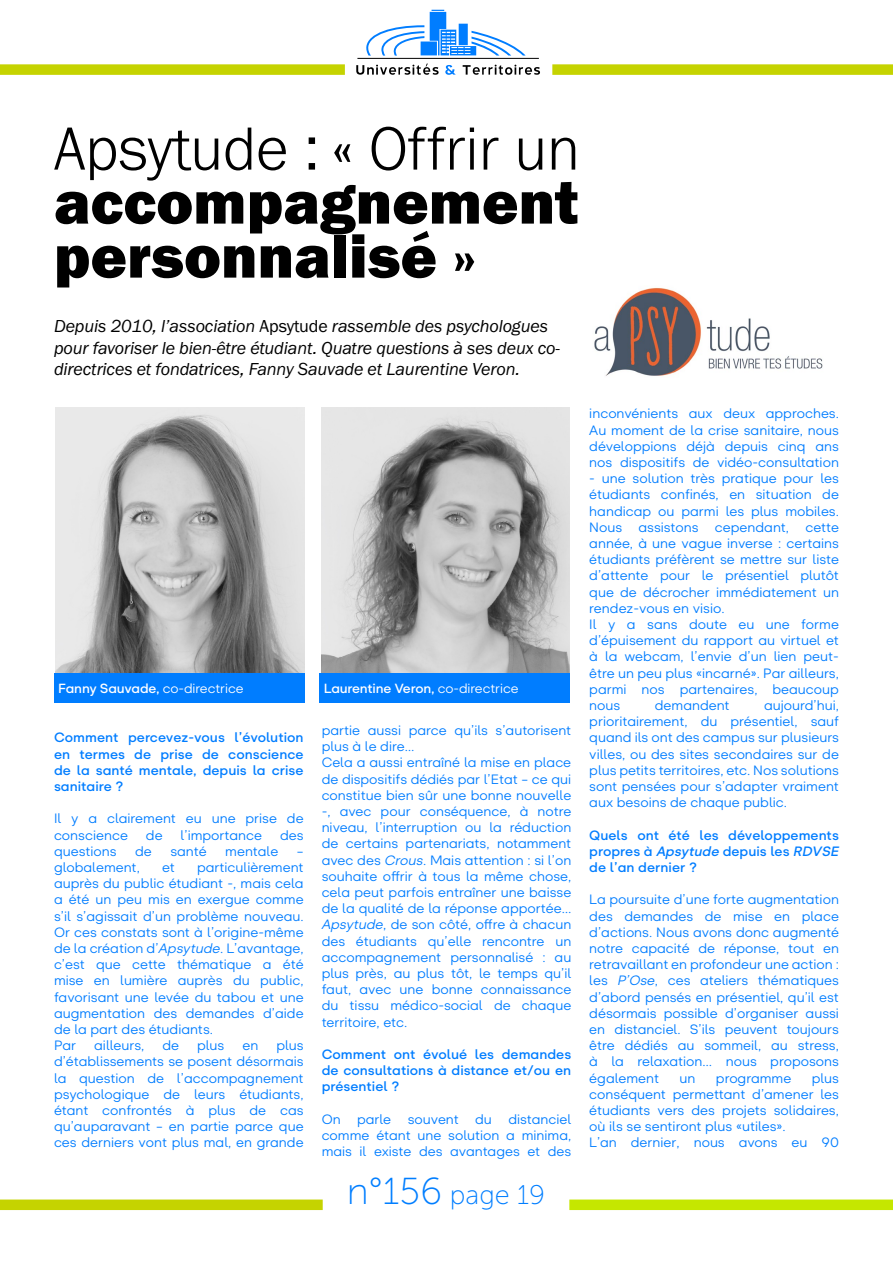
<style>
.page{position:relative;width:893px;height:1263px;background:#fff}
.page>*{position:absolute;margin:0;border:0;box-sizing:border-box;transform-origin:0 0}
.t1{font:63px/54px "Franklin Gothic URW Hea";color:#000}
.t2{font:300 63px "Franklin Gothic URW";color:#000}
.t3{font:27px "Museo Sans 100";color:#007eff}
.t4{font:18px/21.6px "Franklin Gothic URW Boo Ita";letter-spacing:-.005em;color:#000}
.t5{font:13.5px/16.2px "Glence";color:#007dff}
.t6{font:700 13.5px/16.2px "Glence";color:#007dff;text-align:justify}
.t7{font:700 13.2px "Glence";letter-spacing:-.015em;color:#fff}
.s1{font-family:"Franklin Gothic URW Boo"}
.s2{font-weight:400}
.s3{font-style:italic}
.s4{font-size:37.5px}
</style>
<div class="page">
<div style="left:0;top:64px;width:345px;height:11px;background:#c5d300"></div>
<svg style="left:356px;top:64px;width:83px;height:11px"></svg>
<svg style="left:445px;top:65px;width:11px;height:10px"></svg>
<svg style="left:463px;top:65px;width:77px;height:10px"></svg>
<hr style="left:357px;top:58px;width:182px;height:1px;background:#000">
<svg style="left:366px;top:10px;width:160px;height:46px"></svg>
<div style="left:0;top:1199px;width:323px;height:11px;background:#c5d300"></div>
<div style="left:552px;top:64px;width:341px;height:11px;background:#c5d300"></div>
<div style="left:569px;top:1199px;width:324px;height:11px;background:#c5e700"></div>
<img style="left:55px;top:407px;width:249px;height:266px">
<div style="left:54px;top:673px;width:250px;height:30px;background:#007dff"></div>
<img style="left:594px;top:287px;width:229px;height:89px">
<img style="left:321px;top:407px;width:249px;height:266px">
<div style="left:320px;top:673px;width:250px;height:30px;background:#007dff"></div>
<h1 class="t2" style="left:54px;top:109px;width:527px">Apsytude : « Offrir un</h1>
<h1 class="t1" style="left:54px;top:174px;width:526px">accompagnement personnalisé »</h1>
<h3 class="t4" style="left:54px;top:315px;width:507px">Depuis 2010, l’association <span class="s1">Apsytude</span> rassemble des psychologues pour favoriser le bien-être étudiant. Quatre questions à ses deux co&shy;directrices et fondatrices, Fanny Sauvade et Laurentine Veron.</h3>
<p class="t7" style="left:58px;top:681px;width:187px">Fanny Sauvade, <span class="s2">co-directrice</span></p>
<p class="t7" style="left:324px;top:681px;width:196px">Laurentine Veron, <span class="s2">co-directrice</span></p>
<p class="t6" style="left:54px;top:730px;width:251px">Comment percevez-vous l’évolution en termes de prise de conscience de la santé mentale, depuis la crise sanitaire ?</p>
<p class="t5" style="left:54px;top:811px;width:251px">Il y a clairement eu une prise de conscience</p>
<p class="t5" style="left:146px;top:827px;width:18px">de</p>
<p class="t5" style="left:181px;top:827px;width:83px">l’importance</p>
<p class="t5" style="left:280px;top:827px;width:25px">des</p>
<p class="t5" style="left:54px;top:843px;width:64px">questions</p>
<p class="t5" style="left:135px;top:843px;width:18px">de</p>
<p class="t5" style="left:170px;top:843px;width:38px">santé</p>
<p class="t5" style="left:225px;top:843px;width:55px">mentale</p>
<p class="t5" style="left:297px;top:843px;width:8px">–</p>
<p class="t5" style="left:54px;top:859px;width:87px">globalement,</p>
<p class="t5" style="left:162px;top:859px;width:14px">et</p>
<p class="t5" style="left:54px;top:859px;width:251px;text-indent:143px">particulièrement auprès du public étudiant -, mais cela a été un peu mis en exergue comme s’il s’agissait d’un problème nouveau.<br>Or ces constats sont à l’origine-même de la création d’<span class="s3">Apsytude</span>. L’avantage, c’est que cette thématique a été mise en lumière auprès du public, favorisant une levée du tabou et une augmentation des demandes d’aide de la part des étudiants.<br>Par</p>
<p class="t5" style="left:54px;top:1038px;width:251px;text-align:justify;text-indent:222px">plus d’établissements se posent désormais la question de l’accompagnement psychologique de leurs étudiants, étant confrontés à plus de cas qu’auparavant – en partie parce que ces derniers vont plus mal, en grande</p>
<p class="t5" style="left:94px;top:1038px;width:52px">ailleurs,</p>
<p class="t5" style="left:162px;top:1038px;width:18px">de</p>
<p class="t5" style="left:197px;top:1038px;width:29px">plus</p>
<p class="t5" style="left:242px;top:1038px;width:17px">en</p>
<p class="t5" style="left:322px;top:722px;width:251px">partie aussi parce qu’ils s’autorisent plus à le dire…<br>Cela a aussi entraîné la mise en place de dispositifs dédiés par l’Etat – ce qui constitue bien sûr une bonne nouvelle -, avec pour conséquence, à notre niveau, l’interruption ou la réduction de certains partenariats, notamment avec des <span class="s3">Crous</span>. Mais attention : si l’on souhaite offrir à tous la même chose, cela peut parfois entraîner une baisse de la qualité de la réponse apportée… <span class="s3">Apsytude</span>, de son côté, offre à chacun des étudiants qu’elle rencontre un accompagnement personnalisé : au plus près, au plus tôt, le temps qu’il faut, avec une bonne connaissance du tissu médico-social de chaque territoire, etc.</p>
<p class="t6" style="left:322px;top:1046px;width:251px">Comment ont évolué les demandes de consultations à distance et/ou en présentiel ?</p>
<p class="t5" style="left:322px;top:1111px;width:251px;text-align:justify">On parle souvent du distanciel comme étant une solution a minima, mais il existe des avantages et des</p>
<h2 class="t3" style="left:347px;top:1180px;width:200px"><span class="s4">n°156</span> page 19</h2>
<p class="t5" style="left:589px;top:406px;width:251px;text-align:justify">inconvénients aux deux approches.<br>Au moment de la crise sanitaire, nous développions déjà depuis cinq ans nos dispositifs de vidéo-consultation</p>
<p class="t5" style="left:589px;top:471px;width:251px">- une solution très pratique pour les étudiants confinés, en situation de handicap ou parmi les plus mobiles.<br>Nous assistons cependant, cette année, à une vague inverse : certains étudiants préfèrent se mettre sur liste d’attente pour le présentiel plutôt que de décrocher immédiatement un rendez-vous en visio.<br>Il y a sans doute eu une forme d’épuisement du rapport au virtuel et à la webcam, l’envie d’un lien peut&shy;être un peu plus «incarné». Par ailleurs, parmi nos partenaires, beaucoup nous</p>
<p class="t5" style="left:589px;top:697px;width:251px;text-align:justify;text-indent:175px">aujourd’hui, prioritairement, du présentiel, sauf quand ils ont des campus sur plusieurs villes, ou des sites secondaires sur de plus petits territoires, etc. Nos solutions sont pensées pour s’adapter vraiment aux besoins de chaque public.</p>
<p class="t6" style="left:589px;top:827px;width:251px">Quels ont été les développements propres à <span class="s3">Apsytude</span> depuis les <span class="s3">RDVSE </span>de l’an dernier ?</p>
<p class="t5" style="left:589px;top:892px;width:251px;text-align:justify">La poursuite d’une forte augmentation des demandes de mise en place d’actions. Nous avons donc augmenté notre capacité de réponse, tout en retravaillant en profondeur une action : les <span class="s3">P’Ose</span>, ces ateliers thématiques d’abord pensés en présentiel, qu’il est désormais possible d’organiser aussi en distanciel. S’ils peuvent toujours être dédiés au sommeil, au stress, à la relaxation… nous proposons également</p>
<p class="t5" style="left:655px;top:697px;width:76px">demandent</p>
<p class="t5" style="left:589px;top:1070px;width:251px;text-indent:222px">plus conséquent permettant d’amener les étudiants vers des projets solidaires, où ils se sentiront plus «utiles».<br>L’an dernier, nous avons eu 90</p>
<p class="t5" style="left:679px;top:1070px;width:17px">un</p>
<p class="t5" style="left:716px;top:1070px;width:77px">programme</p>
</div>
